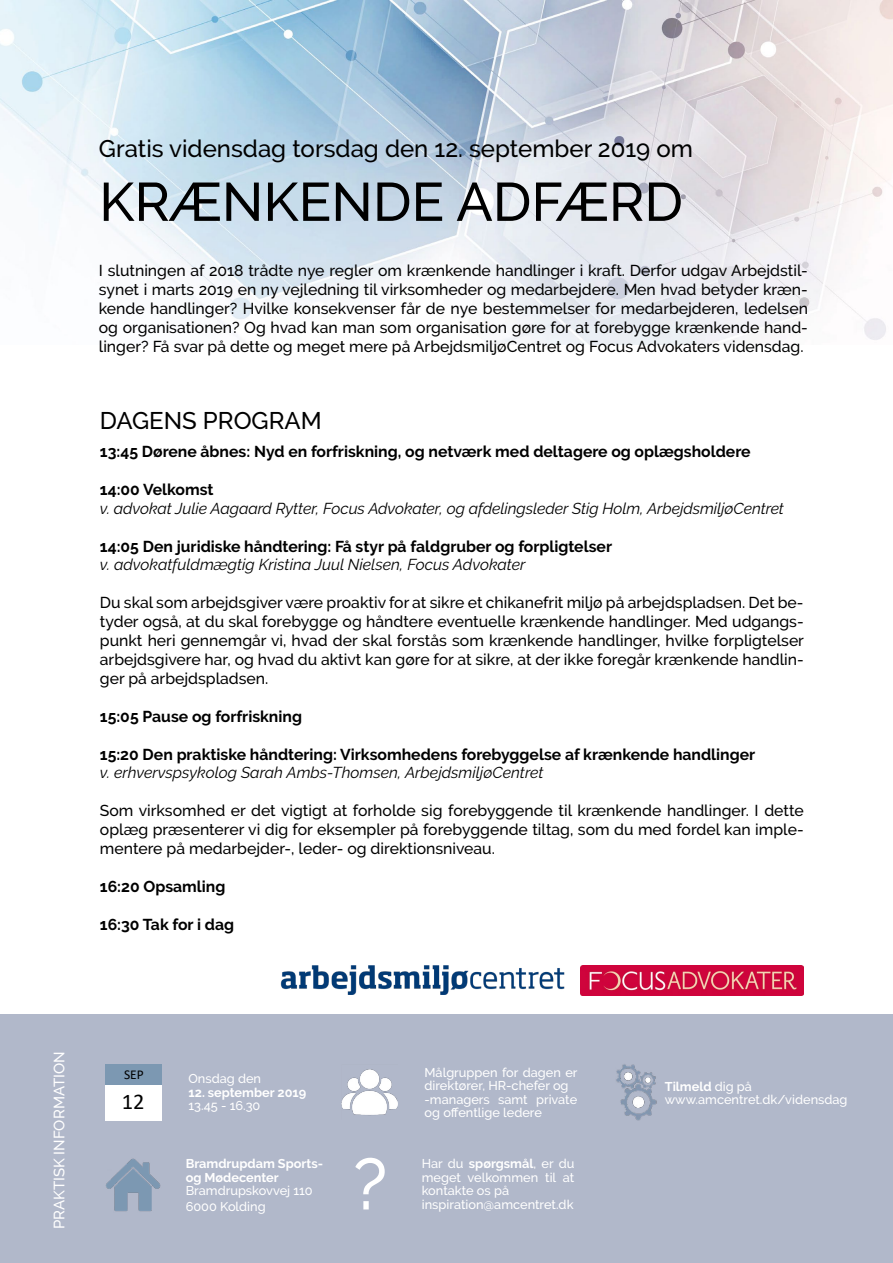
<style>
.page{position:relative;width:893px;height:1263px;background:#fff}
.page>*{position:absolute;margin:0;border:0;box-sizing:border-box;transform-origin:0 0}
.t1{font:500 72px "Raleway";color:#fff}
.t2{font:500 54px "Raleway";color:#000}
.t3{font:500 24px "Raleway";color:#000}
.t4{font:22.5px "Calibri";color:#000}
.t5{font:500 15.75px/18.9px "Raleway";color:#000;text-align:justify}
.t6{font:700 15.75px "Raleway";color:#000}
.t7{font:italic 15.75px "Raleway";letter-spacing:-.005em;color:#000}
.t8{font:500 15px "Raleway";color:#fff}
.t9{font:13.5px "Calibri";color:#000}
.t10{font:500 12.75px/13.5px "Raleway";color:#fff}
.t11{font:700 12.75px/13.5px "Raleway";color:#fff}
.s1{font-weight:700}
</style>
<div class="page">
<img style="left:0;top:0;width:893px;height:344px">
<div style="left:0;top:1014px;width:893px;height:249px;background:#b1b8ca"></div>
<div style="left:105px;top:1064px;width:57px;height:21px;background:#7c98b2"></div>
<img style="left:106px;top:1158px;width:55px;height:54px">
<img style="left:341px;top:1069px;width:57px;height:47px">
<img style="left:616px;top:1064px;width:41px;height:56px">
<div style="left:105px;top:1085px;width:57px;height:36px;background:#fff"></div>
<img style="left:580px;top:965px;width:224px;height:30px">
<img style="left:280px;top:965px;width:285px;height:29px">
<h3 class="t3" style="left:99px;top:134px;width:596px">Gratis vidensdag torsdag den 12. september 2019 om</h3>
<h2 class="t2" style="left:99px;top:171px;width:585px">KRÆNKENDE ADFÆRD</h2>
<p class="t5" style="left:99px;top:261px;width:711px">I slutningen af 2018 trådte nye regler om krænkende handlinger i kraft. Derfor udgav Arbejdstil&shy;synet i marts 2019 en ny vejledning til virksomheder og medarbejdere. Men hvad betyder kræn&shy;kende handlinger? Hvilke konsekvenser får de nye bestemmelser for medarbejderen, ledelsen og organisationen? Og hvad kan man som organisation gøre for at forebygge krænkende hand&shy;linger? Få svar på dette og meget mere på ArbejdsmiljøCentret og Focus Advokaters vidensdag.</p>
<h3 class="t3" style="left:100px;top:406px;width:223px">DAGENS PROGRAM</h3>
<p class="t6" style="left:100px;top:442px;width:652px">13:45 Dørene åbnes: Nyd en forfriskning, og netværk med deltagere og oplægsholdere</p>
<p class="t6" style="left:100px;top:480px;width:115px">14:00 Velkomst</p>
<p class="t7" style="left:100px;top:499px;width:686px">v. advokat Julie Aagaard Rytter, Focus Advokater, og afdelingsleder Stig Holm, ArbejdsmiljøCentret</p>
<p class="t6" style="left:100px;top:537px;width:514px">14:05 Den juridiske håndtering: Få styr på faldgruber og forpligtelser</p>
<p class="t7" style="left:100px;top:556px;width:427px">v. advokatfuldmægtig Kristina Juul Nielsen, Focus Advokater</p>
<p class="t5" style="left:100px;top:593px;width:706px">Du skal som arbejdsgiver være proaktiv for at sikre et chikanefrit miljø på arbejdspladsen. Det be&shy;tyder også, at du skal forebygge og håndtere eventuelle krænkende handlinger. Med udgangs&shy;punkt heri gennemgår vi, hvad der skal forstås som krænkende handlinger, hvilke forpligtelser arbejdsgivere har, og hvad du aktivt kan gøre for at sikre, at der ikke foregår krænkende handlin&shy;ger på arbejdspladsen.</p>
<p class="t6" style="left:100px;top:707px;width:204px">15:05 Pause og forfriskning</p>
<p class="t6" style="left:100px;top:745px;width:657px">15:20 Den praktiske håndtering: Virksomhedens forebyggelse af krænkende handlinger</p>
<p class="t7" style="left:100px;top:764px;width:445px">v. erhvervspsykolog Sarah Ambs-Thomsen, ArbejdsmiljøCentret</p>
<p class="t5" style="left:100px;top:801px;width:705px">Som virksomhed er det vigtigt at forholde sig forebyggende til krænkende handlinger. I dette oplæg præsenterer vi dig for eksempler på forebyggende tiltag, som du med fordel kan imple&shy;mentere på medarbejder-, leder- og direktionsniveau.</p>
<p class="t6" style="left:100px;top:877px;width:127px">16:20 Opsamling</p>
<p class="t6" style="left:100px;top:915px;width:136px">16:30 Tak for i dag</p>
<p class="t8" style="left:50px;top:1229px;width:179px;rotate:-90deg">PRAKTISK INFORMATION</p>
<p class="t9" style="left:124px;top:1065px;width:21px">SEP</p>
<h3 class="t4" style="left:122px;top:1086px;width:24px">12</h3>
<p class="t10" style="left:189px;top:1072px;width:74px">Onsdag den</p>
<p class="t11" style="left:189px;top:1085px;width:119px">12. september 2019</p>
<p class="t10" style="left:189px;top:1099px;width:73px">13.45 - 16.30</p>
<p class="t11" style="left:186px;top:1157px;width:139px">Bramdrupdam Sports&shy;og Mødecenter</p>
<p class="t10" style="left:186px;top:1183px;width:129px;line-height:15.3px">Bramdrupskovvej 110<br>6000 Kolding</p>
<h1 class="t1" style="left:353px;top:1142px;width:36px">?</h1>
<p class="t10" style="left:425px;top:1065px;width:154px">Målgruppen for dagen er direktører, HR-chefer og -managers samt private og offentlige ledere</p>
<p class="t10" style="left:422px;top:1157px;width:154px">Har du <span class="s1">spørgsmål</span>, er du meget velkommen til at kontakte os på inspiration@amcentret.dk</p>
<p class="t10" style="left:665px;top:1079px;width:184px"><span class="s1">Tilmeld</span> dig på www.amcentret.dk/vidensdag</p>
</div>
